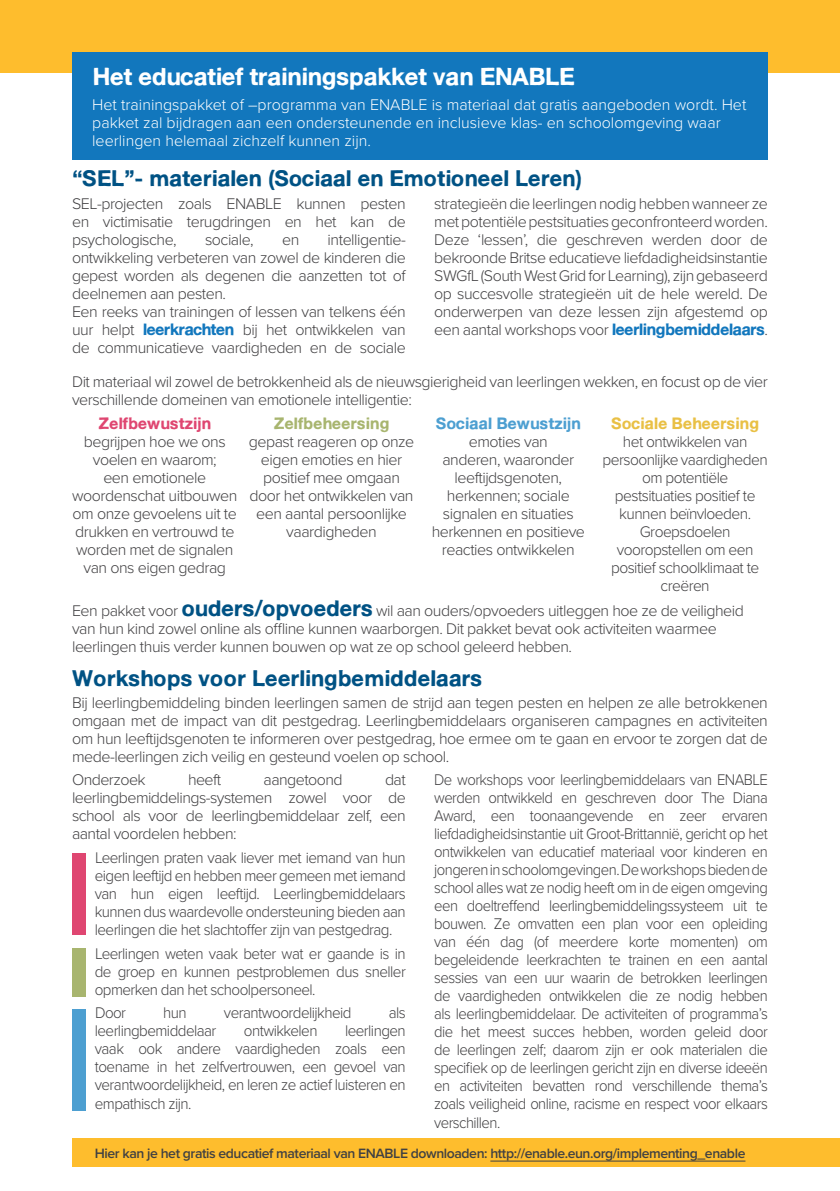
<style>
.page{position:relative;width:840px;height:1191px;background:#fff}
.page>*{position:absolute;margin:0;border:0;box-sizing:border-box;transform-origin:0 0}
.t1{font:700 24px "Sketchetik Fill";letter-spacing:-.01em;color:#fff}
.t2{font:700 22px "Sketchetik Fill";color:#005284}
.t3{font:300 16px/18px "Proxima Nova";letter-spacing:-.03em;color:#414042;text-align:justify}
.t4{font:300 16px/18px "Proxima Nova";letter-spacing:-.03em;color:#414042;text-align:justify;scale:.93 1}
.t5{font:300 16px/18px "Proxima Nova";letter-spacing:-.03em;color:#414042;text-align:justify;scale:.95 1}
.t6{font:300 16px/18px "Proxima Nova";color:#fff}
.t7{font:700 16px "Sketchetik Fill";color:#4d9fd1}
.t8{font:700 16px "Sketchetik Fill";color:#e9c045}
.t9{font:700 16px "Sketchetik Fill";color:#df4671}
.t10{font:700 16px "Sketchetik Fill";color:#a8b56f}
.t11{font:600 14px "Proxima Nova";letter-spacing:-.03em;color:#414142}
.s1{font-family:"Sketchetik Fill";font-weight:700;color:#1277bd}
.s2{font-family:"Sketchetik Fill";font-weight:700;font-size:22px;color:#005284}
.s3{font-family:"Proxima Nova T";font-weight:100;font-size:24px;color:#fff}
</style>
<div class="page">
<div style="left:72px;top:1138px;width:767px;height:28px;background:#febd2d"></div>
<div style="left:0;top:0;width:839px;height:72px;background:#febd2d"></div>
<div style="left:72px;top:52px;width:695px;height:108px;background:#1277bd"></div>
<div style="left:72px;top:853px;width:14px;height:82px;background:#df4671"></div>
<div style="left:72px;top:947px;width:14px;height:49px;background:#a8b56f"></div>
<div style="left:72px;top:1009px;width:14px;height:101px;background:#4d9fd1"></div>
<hr style="left:490px;top:1160px;width:255px;height:1px;background:#414142">
<h1 class="t1" style="left:92px;top:62px;width:483px">Het educatief trainingspakket van ENABLE</h1>
<p class="t6" style="left:92px;top:96px;width:655px">Het trainingspakket of –programma van ENABLE is materiaal dat gratis aangeboden wordt. Het pakket zal bijdragen aan een ondersteunende en inclusieve klas- en schoolomgeving waar leerlingen helemaal zichzelf kunnen zijn.</p>
<h2 class="t2" style="left:72px;top:164px;width:511px">“SEL”- materialen (Sociaal en Emotioneel Leren)</h2>
<p class="t3" style="left:72px;top:195px;width:335px">SEL-projecten zoals ENABLE kunnen pesten en victimisatie terugdringen en het kan de psychologische,</p>
<p class="t3" style="left:72px;top:231px;width:335px;text-align:left;text-indent:255px">intelligentie&shy;ontwikkeling verbeteren van zowel de kinderen die gepest worden als degenen die aanzetten tot of deelnemen aan pesten.<br>Een reeks van trainingen of lessen van telkens één uur helpt <span class="s1">leerkrachten</span> bij het ontwikkelen van de communicatieve vaardigheden en de sociale</p>
<p class="t3" style="left:205px;top:231px;width:50px">sociale,</p>
<p class="t3" style="left:282px;top:231px;width:19px">en</p>
<p class="t3" style="left:434px;top:195px;width:335px">strategieën die leerlingen nodig hebben wanneer ze met potentiële pestsituaties geconfronteerd worden.<br>Deze ‘lessen’, die geschreven werden door de bekroonde Britse educatieve liefdadigheidsinstantie SWGfL (South West Grid for Learning), zijn gebaseerd op succesvolle strategieën uit de hele wereld. De onderwerpen van deze lessen zijn afgestemd op een aantal workshops voor <span class="s1">leerlingbemiddelaars</span>.</p>
<p class="t3" style="left:72px;top:373px;width:697px">Dit materiaal wil zowel de betrokkenheid als de nieuwsgierigheid van leerlingen wekken, en focust op de vier verschillende domeinen van emotionele intelligentie:</p>
<p class="t9" style="left:98px;top:413px;width:114px">Zelfbewustzijn</p>
<p class="t3" style="left:72px;top:432px;width:166px;text-align:center">begrijpen hoe we ons voelen en waarom;<br>een emotionele woordenschat uitbouwen om onze gevoelens uit te drukken en vertrouwd te worden met de signalen van ons eigen gedrag</p>
<p class="t10" style="left:273px;top:413px;width:117px">Zelfbeheersing</p>
<p class="t3" style="left:249px;top:432px;width:167px;text-align:center">gepast reageren op onze eigen emoties en hier positief mee omgaan door het ontwikkelen van een aantal persoonlijke vaardigheden</p>
<p class="t7" style="left:435px;top:413px;width:146px">Sociaal Bewustzijn</p>
<p class="t3" style="left:431px;top:432px;width:155px;text-align:center">emoties van<br>anderen, waaronder leeftijdsgenoten, herkennen; sociale signalen en situaties herkennen en positieve reacties ontwikkelen</p>
<p class="t8" style="left:611px;top:413px;width:149px">Sociale Beheersing</p>
<p class="t3" style="left:602px;top:432px;width:167px;text-align:center">het ontwikkelen van persoonlijke vaardigheden om potentiële pestsituaties positief te kunnen beïnvloeden.<br>Groepsdoelen vooropstellen om een positief schoolklimaat te creëren</p>
<p class="t3" style="left:72px;top:601px;width:673px;text-align:left">Een pakket voor <span class="s2">ouders/opvoeders</span> wil aan ouders/opvoeders uitleggen hoe ze de veiligheid van hun kind zowel online als offline kunnen waarborgen. Dit pakket bevat ook activiteiten waarmee leerlingen thuis verder kunnen bouwen op wat ze op school geleerd hebben.</p>
<h2 class="t2" style="left:72px;top:664px;width:411px">Workshops voor Leerlingbemiddelaars</h2>
<p class="t3" style="left:72px;top:694px;width:697px">Bij leerlingbemiddeling binden leerlingen samen de strijd aan tegen pesten en helpen ze alle betrokkenen omgaan met de impact van dit pestgedrag. Leerlingbemiddelaars organiseren campagnes en activiteiten om hun leeftijdsgenoten te informeren over pestgedrag, hoe ermee om te gaan en ervoor te zorgen dat de mede-leerlingen zich veilig en gesteund voelen op school.</p>
<p class="t3" style="left:72px;top:771px;width:75px">Onderzoek</p>
<p class="t3" style="left:188px;top:771px;width:35px">heeft</p>
<p class="t3" style="left:263px;top:771px;width:80px">aangetoond</p>
<p class="t3" style="left:72px;top:771px;width:335px;text-indent:313px">dat leerlingbemiddelings-systemen zowel voor de school als voor de leerlingbemiddelaar zelf, een aantal voordelen hebben:</p>
<p class="t5" style="left:95px;top:849px;width:329px;text-indent:-23px"><span class="s3">⊲</span> Leerlingen praten vaak liever met iemand van hun eigen leeftijd en hebben meer gemeen met iemand van hun eigen leeftijd. Leerlingbemiddelaars kunnen dus waardevolle ondersteuning bieden aan leerlingen die het slachtoffer zijn van pestgedrag.</p>
<p class="t5" style="left:95px;top:944px;width:329px;text-indent:-23px"><span class="s3">⊲</span> Leerlingen weten vaak beter wat er gaande is in de groep en kunnen pestproblemen dus sneller opmerken dan het schoolpersoneel.</p>
<p class="t5" style="left:72px;top:1004px;width:58px"><span class="s3">⊲</span> Door</p>
<p class="t5" style="left:163px;top:1004px;width:26px">hun</p>
<p class="t5" style="left:224px;top:1004px;width:136px">verantwoordelijkheid</p>
<p class="t5" style="left:388px;top:1004px;width:19px">als</p>
<p class="t5" style="left:95px;top:1022px;width:129px">leerlingbemiddelaar</p>
<p class="t5" style="left:244px;top:1022px;width:79px">ontwikkelen</p>
<p class="t5" style="left:95px;top:1022px;width:329px;text-indent:250px">leerlingen vaak ook andere vaardigheden zoals een toename in het zelfvertrouwen, een gevoel van verantwoordelijkheid, en leren ze actief luisteren en empathisch zijn.</p>
<p class="t4" style="left:434px;top:771px;width:360px">De workshops voor leerlingbemiddelaars van ENABLE werden ontwikkeld en geschreven door The Diana Award, een toonaangevende en zeer ervaren liefdadigheidsinstantie uit Groot-Brittannië, gericht op het ontwikkelen van educatief materiaal voor kinderen en jongeren in schoolomgevingen. De workshops bieden de school alles wat ze nodig heeft om in de eigen omgeving een doeltreffend leerlingbemiddelingssysteem uit te bouwen. Ze omvatten een plan voor een opleiding van één dag (of meerdere korte momenten) om begeleidende leerkrachten te trainen en een aantal sessies van een uur waarin de betrokken leerlingen de vaardigheden ontwikkelen die ze nodig hebben als leerlingbemiddelaar. De activiteiten of programma’s die het meest succes hebben, worden geleid door de leerlingen zelf; daarom zijn er ook materialen die specifiek op de leerlingen gericht zijn en diverse ideeën en activiteiten bevatten rond verschillende thema’s zoals veiligheid online, racisme en respect voor elkaars verschillen.</p>
<p class="t11" style="left:95px;top:1145px;width:651px">Hier kan je het gratis educatief materiaal van ENABLE downloaden: http://enable.eun.org/implementing_enable</p>
</div>
